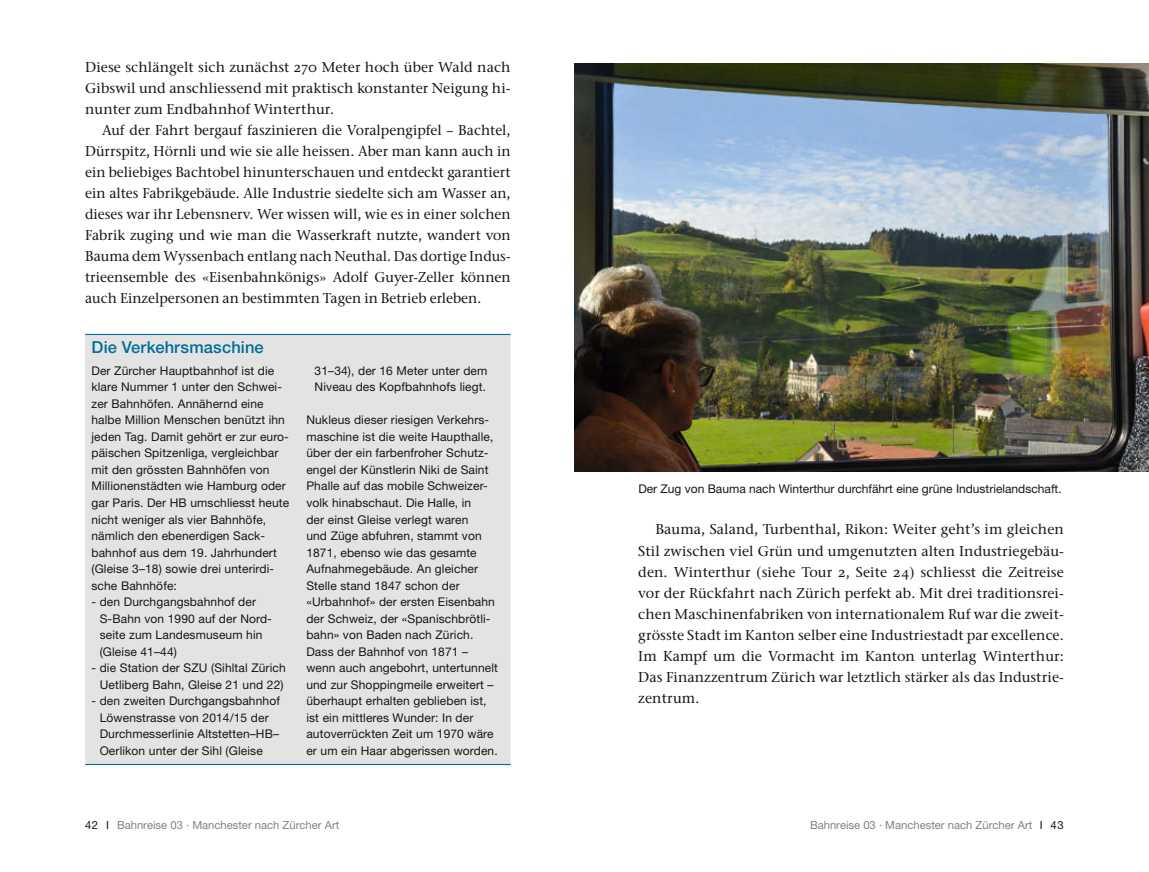
<style>
.page{position:relative;width:1149px;height:872px;background:#fff}
.page>*{position:absolute;margin:0;border:0;box-sizing:border-box;transform-origin:0 0}
.t1{font:500 16.5px "Helvetica Neue LT Std";letter-spacing:.01em;color:#006d9b}
.t2{font:500 14.25px/21px "Stone Serif OSITC";letter-spacing:.005em;color:#151616;text-align:justify}
.t3{font:12px/16.5px "Helvetica Neue LT Std";letter-spacing:.01em;color:#151616}
.t4{font:11.25px "Helvetica Neue LT Std";color:#818281}
.s1{color:#151616}
</style>
<div class="page">
<div style="left:85px;top:335px;width:425px;height:429px;background:#e3e3e3"></div>
<hr style="left:85px;top:764px;width:425px;height:1px;background:#006d9b">
<hr style="left:85px;top:334px;width:425px;height:1px;background:#006d9b">
<img style="left:574px;top:64px;width:574px;height:407px">
<p class="t2" style="left:85px;top:57px;width:427px">Diese schlängelt sich zunächst 270 Meter hoch über Wald nach Gibswil und anschliessend mit praktisch konstanter Neigung hi&shy;nunter zum Endbahnhof Winterthur.</p>
<p class="t2" style="left:85px;top:120px;width:427px;text-indent:17px">Auf der Fahrt bergauf faszinieren die Voralpengipfel – Bachtel, Dürrspitz, Hörnli und wie sie alle heissen. Aber man kann auch in ein beliebiges Bachtobel hinunterschauen und entdeckt garantiert ein altes Fabrikgebäude. Alle Industrie siedelte sich am Wasser an, dieses war ihr Lebensnerv. Wer wissen will, wie es in einer solchen Fabrik zuging und wie man die Wasserkraft nutzte, wandert von Bauma dem Wyssenbach entlang nach Neuthal. Das dortige Indus&shy;trieensemble des «Eisenbahnkönigs» Adolf Guyer-Zeller können auch Einzelpersonen an bestimmten Tagen in Betrieb erleben.</p>
<h1 class="t1" style="left:91px;top:337px;width:174px">Die Verkehrsmaschine</h1>
<p class="t3" style="left:91px;top:362px;width:199px">Der Zürcher Hauptbahnhof ist die klare Nummer 1 unter den Schwei&shy;zer Bahnhöfen. Annähernd eine halbe Million Menschen benützt ihn jeden Tag. Damit gehört er zur euro&shy;päischen Spitzenliga, vergleichbar mit den grössten Bahnhöfen von<br>Millionenstädten wie Hamburg oder gar Paris. Der HB umschliesst heute nicht weniger als vier Bahnhöfe, nämlich den ebenerdigen Sack&shy;bahnhof aus dem 19. Jahrhundert (Gleise 3–18) sowie drei unterirdi&shy;sche Bahnhöfe:</p>
<p class="t3" style="left:100px;top:593px;width:174px;text-indent:-8px">- den Durchgangsbahnhof der<br>S-Bahn von 1990 auf der Nord&shy;seite zum Landesmuseum hin (Gleise 41–44)</p>
<p class="t3" style="left:91px;top:659px;width:196px;text-align:center">- die Station der SZU (Sihltal Zürich<br>Uetliberg Bahn, Gleise 21 und 22)</p>
<p class="t3" style="left:100px;top:692px;width:182px;text-indent:-8px">- den zweiten Durchgangsbahnhof<br>Löwenstrasse von 2014/15 der<br>Durchmesserlinie Altstetten–HB–<br>Oerlikon unter der Sihl (Gleise</p>
<p class="t3" style="left:314px;top:362px;width:174px">31–34), der 16 Meter unter dem<br>Niveau des Kopfbahnhofs liegt.</p>
<p class="t3" style="left:306px;top:412px;width:193px">Nukleus dieser riesigen Verkehrs&shy;maschine ist die weite Haupthalle, über der ein farbenfroher Schutz&shy;engel der Künstlerin Niki de Saint<br>Phalle auf das mobile Schweizer&shy;volk hinabschaut. Die Halle, in<br>der einst Gleise verlegt waren<br>und Züge abfuhren, stammt von<br>1871, ebenso wie das gesamte<br>Aufnahmegebäude. An gleicher<br>Stelle stand 1847 schon der «Urbahnhof» der ersten Eisenbahn der Schweiz, der «Spanischbrötli&shy;bahn» von Baden nach Zürich.<br>Dass der Bahnhof von 1871 – wenn auch angebohrt, untertunnelt und zur Shoppingmeile erweitert – überhaupt erhalten geblieben ist, ist ein mittleres Wunder: In der autoverrückten Zeit um 1970 wäre er um ein Haar abgerissen worden.</p>
<p class="t3" style="left:638px;top:480px;width:424px">Der Zug von Bauma nach Winterthur durchfährt eine grüne Industrielandschaft.</p>
<p class="t2" style="left:638px;top:519px;width:427px;text-indent:17px">Bauma, Saland, Turbenthal, Rikon: Weiter geht’s im gleichen Stil zwischen viel Grün und umgenutzten alten Industriegebäu&shy;den. Winterthur (siehe Tour 2, Seite 24) schliesst die Zeitreise vor der Rückfahrt nach Zürich perfekt ab. Mit drei traditionsrei&shy;chen Maschinenfabriken von internationalem Ruf war die zweit&shy;grösste Stadt im Kanton selber eine Industriestadt par excellence.<br>Im Kampf um die Vormacht im Kanton unterlag Winterthur:<br>Das Finanzzentrum Zürich war letztlich stärker als das Industrie&shy;zentrum.</p>
<p class="t4" style="left:85px;top:818px;width:256px"><span class="s1">42 I</span> Bahnreise 03 · Manchester nach Zürcher Art</p>
<p class="t4" style="left:809px;top:818px;width:255px">Bahnreise 03 · Manchester nach Zürcher Art <span class="s1">I 43</span></p>
</div>
